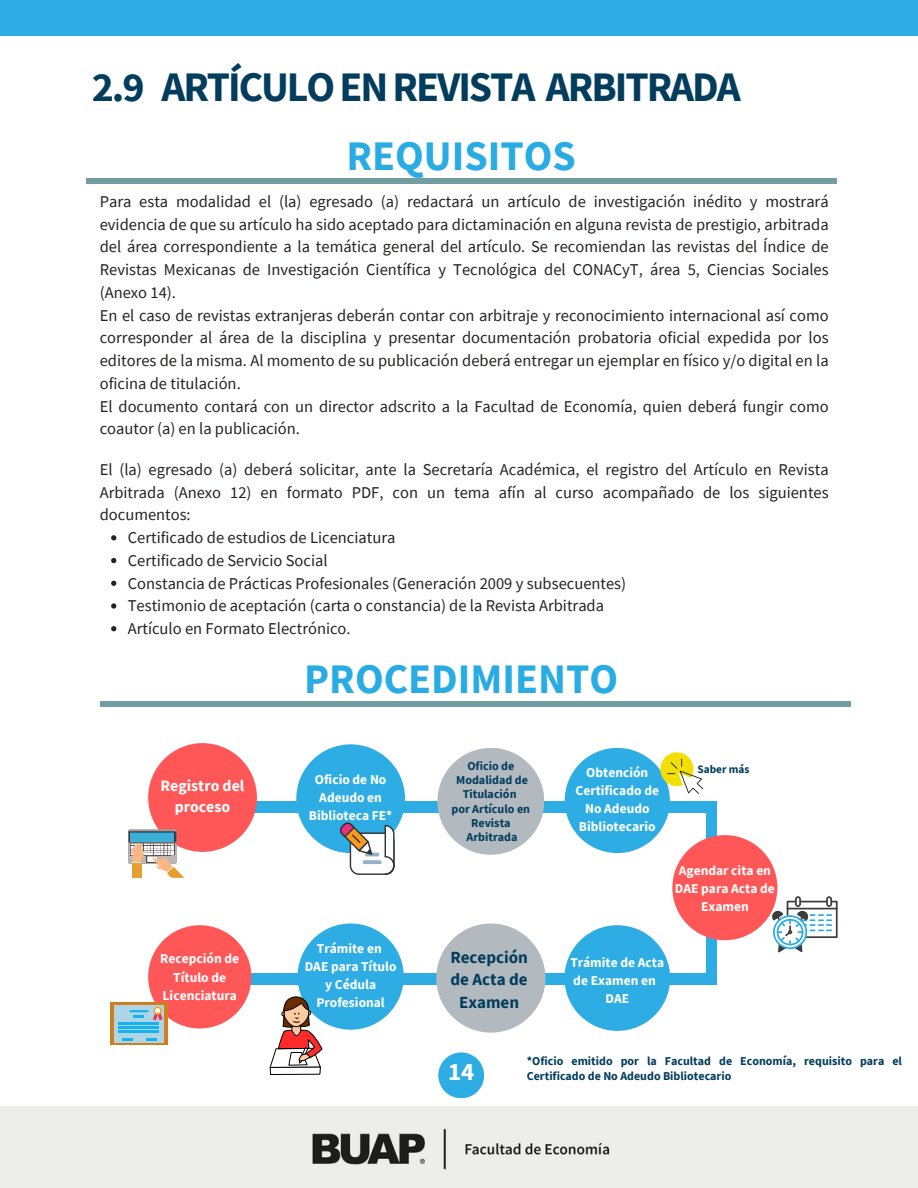
<style>
.page{position:relative;width:918px;height:1188px;background:#fff}
.page>*{position:absolute;margin:0;border:0;box-sizing:border-box;transform-origin:0 0}
.t1{font:700 42px "Source Sans Pro";letter-spacing:-.05em;color:#033d5e}
.t2{font:700 42px "Source Sans Pro";color:#29abe3}
.t3{font:700 24.9px "Source Sans Pro";color:#fff}
.t4{font:700 16.95px "Source Sans Pro";color:#033d5e}
.t5{font:16.5px/22.6px "Source Sans Pro";color:#272121;text-align:justify}
.t6{font:700 15.75px/21.1px "Source Sans Pro";color:#fffffe;text-align:center}
.t7{font:700 13.5px/18px "Source Sans Pro";color:#fff;text-align:center}
.t8{font:700 13.5px/18px "Source Sans Pro";color:#fffffe;text-align:center}
.t9{font:700 12px/14.1px "Source Sans Pro";color:#033d5e;text-align:center}
.t10{font:700 11.25px "Source Sans Pro";color:#033d5e}
</style>
<div class="page">
<div style="left:0;top:0;width:918px;height:36px;background:#2eade4"></div>
<div style="left:86px;top:179px;width:751px;height:5px;background:#729ea1"></div>
<div style="left:100px;top:701px;width:751px;height:6px;background:#729ea1"></div>
<svg style="left:111px;top:535px;width:5px;height:5px"></svg>
<svg style="left:111px;top:558px;width:5px;height:5px"></svg>
<svg style="left:111px;top:581px;width:5px;height:5px"></svg>
<svg style="left:111px;top:603px;width:5px;height:6px"></svg>
<svg style="left:111px;top:626px;width:5px;height:5px"></svg>
<div style="left:177px;top:802px;width:540px;height:11px;background:#2eade4"></div>
<div style="left:148px;top:743px;width:109px;height:109px;background:#ff5757;border-radius:50%"></div>
<div style="left:296px;top:744px;width:109px;height:109px;background:#2eade4;border-radius:50%"></div>
<div style="left:437px;top:748px;width:107px;height:107px;background:#b3babf;border-radius:50%"></div>
<div style="left:172px;top:973px;width:545px;height:11px;background:#2eade4"></div>
<div style="left:564px;top:925px;width:106px;height:106px;background:#2eade4;border-radius:50%"></div>
<div style="left:436px;top:923px;width:109px;height:110px;background:#b3babf;border-radius:50%"></div>
<div style="left:298px;top:923px;width:106px;height:107px;background:#2eade4;border-radius:50%"></div>
<div style="left:707px;top:807px;width:10px;height:175px;background:#2eade4"></div>
<div style="left:672px;top:835px;width:105px;height:105px;background:#ff5757;border-radius:50%"></div>
<div style="left:148px;top:925px;width:103px;height:103px;background:#ff5757;border-radius:50%"></div>
<svg style="left:128px;top:829px;width:56px;height:49px"></svg>
<div style="left:110px;top:1002px;width:58px;height:43px;background:#d27e1c"></div>
<div style="left:114px;top:1005px;width:50px;height:37px;background:#aed5e5"></div>
<div style="left:154px;top:1007px;width:8px;height:8px;background:#f8a229;border-radius:50%"></div>
<svg style="left:129px;top:1008px;width:34px;height:13px"></svg>
<svg style="left:122px;top:1038px;width:11px;height:2px"></svg>
<svg style="left:146px;top:1038px;width:11px;height:2px"></svg>
<hr style="left:119px;top:1023px;width:40px;height:2px;background:#14b3f0">
<hr style="left:119px;top:1027px;width:40px;height:2px;background:#14b3f0">
<hr style="left:119px;top:1030px;width:40px;height:3px;background:#14b3f0">
<div style="left:350px;top:833px;width:44px;height:41px;background:#fff;border-radius:9px"></div>
<div style="left:350px;top:833px;width:45px;height:42px;border:1px solid #2f3132;border-radius:9px"></div>
<svg style="left:384px;top:824px;width:11px;height:51px"></svg>
<hr style="left:365px;top:853px;width:14px;height:3px;background:#93afc9">
<svg style="left:363px;top:860px;width:19px;height:4px"></svg>
<svg style="left:339px;top:822px;width:35px;height:34px"></svg>
<div style="left:565px;top:748px;width:105px;height:105px;background:#2eade4;border-radius:50%"></div>
<svg style="left:771px;top:896px;width:67px;height:56px"></svg>
<svg style="left:270px;top:994px;width:53px;height:81px"></svg>
<div style="left:438px;top:1052px;width:46px;height:46px;background:#2eade4;border-radius:50%"></div>
<svg style="left:660px;top:752px;width:43px;height:42px"></svg>
<div style="left:0;top:1106px;width:918px;height:82px;background:#ededec"></div>
<p class="t1" style="left:92px;top:59px;width:651px">2.9 ARTÍCULOENREVISTA ARBITRADA</p>
<p class="t2" style="left:347px;top:128px;width:231px">REQUISITOS</p>
<p class="t5" style="left:100px;top:190px;width:730px">Para esta modalidad el (la) egresado (a) redactará un artículo de investigación inédito y mostrará evidencia de que su artículo ha sido aceptado para dictaminación en alguna revista de prestigio, arbitrada del área correspondiente a la temática general del artículo. Se recomiendan las revistas del Índice de Revistas Mexicanas de Investigación Científica y Tecnológica del CONACyT, área 5, Ciencias Sociales (Anexo 14).</p>
<p class="t5" style="left:100px;top:303px;width:730px">En el caso de revistas extranjeras deberán contar con arbitraje y reconocimiento internacional así como corresponder al área de la disciplina y presentar documentación probatoria oficial expedida por los editores de la misma. Al momento de su publicación deberá entregar un ejemplar en físico y/o digital en la oficina de titulación.</p>
<p class="t5" style="left:100px;top:394px;width:730px">El documento contará con un director adscrito a la Facultad de Economía, quien deberá fungir como coautor (a) en la publicación.</p>
<p class="t5" style="left:100px;top:458px;width:730px">El (la) egresado (a) deberá solicitar, ante la Secretaría Académica, el registro del Artículo en Revista Arbitrada (Anexo 12) en formato PDF, con un tema afín al curso acompañado de los siguientes documentos:</p>
<p class="t5" style="left:128px;top:526px;width:269px">Certificado de estudios de Licenciatura</p>
<p class="t5" style="left:128px;top:549px;width:201px">Certificado de Servicio Social</p>
<p class="t5" style="left:128px;top:571px;width:500px">Constancia de Prácticas Profesionales (Generación 2009 y subsecuentes)</p>
<p class="t5" style="left:128px;top:594px;width:478px">Testimonio de aceptación (carta o constancia) de la Revista Arbitrada</p>
<p class="t5" style="left:128px;top:617px;width:224px">Artículo en Formato Electrónico.</p>
<p class="t2" style="left:304px;top:651px;width:315px">PROCEDIMIENTO</p>
<p class="t6" style="left:161px;top:775px;width:85px">Registro del proceso</p>
<p class="t7" style="left:309px;top:770px;width:85px">Oficio de No<br>Adeudo en<br>Biblioteca FE*</p>
<p class="t7" style="left:160px;top:949px;width:80px;line-height:18.5px">Recepción de<br>Título de<br>Licenciatura</p>
<p class="t7" style="left:317px;top:939px;width:66px">Trámite en</p>
<p class="t7" style="left:305px;top:957px;width:93px">DAE para Título y Cédula<br>Profesional</p>
<p class="t9" style="left:467px;top:759px;width:48px">Oficio de</p>
<p class="t9" style="left:456px;top:773px;width:73px">Modalidad de<br>Titulación</p>
<p class="t9" style="left:451px;top:801px;width:80px">por Artículo en<br>Revista</p>
<p class="t9" style="left:467px;top:829px;width:53px">Arbitrada</p>
<p class="t4" style="left:450px;top:946px;width:79px">Recepción</p>
<p class="t4" style="left:451px;top:969px;width:79px">de Acta de</p>
<p class="t4" style="left:459px;top:991px;width:62px">Examen</p>
<p class="t7" style="left:576px;top:763px;width:85px">Obtención<br>Certificado de<br>No Adeudo<br>Bibliotecario</p>
<p class="t10" style="left:697px;top:762px;width:53px">Saber más</p>
<p class="t7" style="left:675px;top:861px;width:102px">Agendar cita en<br>DAE para Acta de<br>Examen</p>
<p class="t8" style="left:570px;top:954px;width:95px">Trámite de Acta de Examen en<br>DAE</p>
<p class="t3" style="left:448px;top:1055px;width:28px">14</p>
<p class="t9" style="left:527px;top:1053px;width:377px;line-height:15.8px;text-align:left">*Oficio emitido por la Facultad de Economía, requisito para el<br>Certificado de No Adeudo Bibliotecario</p>
</div>
